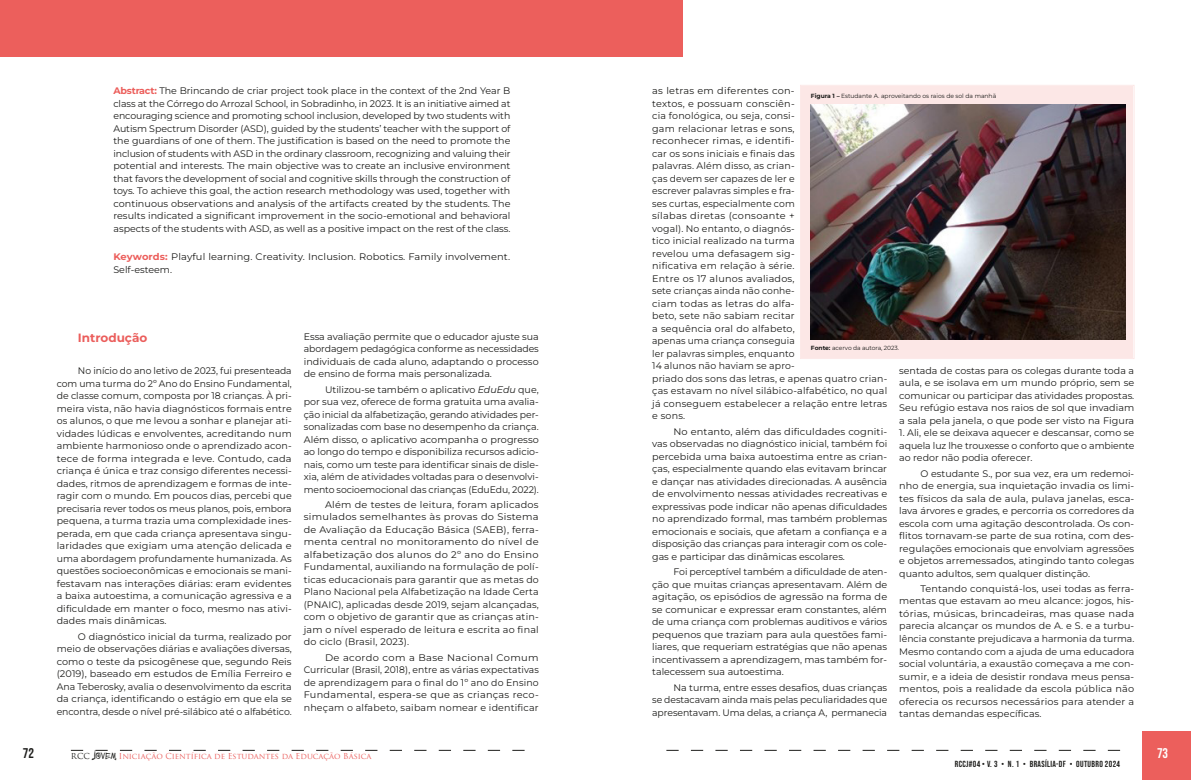
<style>
.page{position:relative;width:1191px;height:780px;background:#fff}
.page>*{position:absolute;margin:0;border:0;box-sizing:border-box;transform-origin:0 0}
.t1{font:14px "Bebas Neue";color:#1d1d1b}
.t2{font:14px "Bebas Neue";color:#fff}
.Subtítulo_REL__RCCJ{font:700 12px "Montserrat";color:#eb5e5c}
.Miolo_RCCJ__9_5{font:9.5px/12.5px "Montserrat";letter-spacing:.01em;color:#1d1d1b;text-align:justify}
.Resumo_RCCJ{font:9.5px/12.5px "Montserrat";color:#1d1d1b;text-align:justify}
.Miolo_RCCJ__9_5-2{font:9.5px/12.5px "Montserrat";letter-spacing:.01em;color:#1d1d1b;text-align:justify;scale:1.04 1}
.Resumo_RCCJ-2{font:9.5px/12.5px "Montserrat";color:#1d1d1b;scale:1.04 1}
.t3{font:8.8px "Bebas Neue";letter-spacing:.04em;color:#1d1d1b}
.t4{font:8px "Trajan Pro";color:#eb5e5c}
.Legendas_RCCJ{font:6px "Montserrat";color:#1d1d1b}
.s1{font-weight:700;color:#ec5f5c}
.s2{font-style:italic}
.s3{font-weight:700}
.s4{color:#1d1d1b}
.s5{font-family:"Urban&Slick";font-size:12px;color:#1d1d1b}
.s6{font-family:"Urban&Slick";font-size:9px;color:#1d1d1b}
</style>
<div class="page">
<svg style="left:71px;top:749px;width:453px;height:1px"></svg>
<svg style="left:666px;top:749px;width:454px;height:1px"></svg>
<div style="left:1142px;top:731px;width:49px;height:49px;background:#ec5f5c"></div>
<div style="left:595px;top:0;width:88px;height:57px;background:#ec5f5c"></div>
<div style="left:0;top:0;width:595px;height:57px;background:#ec5f5c"></div>
<div style="left:800px;top:85px;width:334px;height:274px;background:#fce7e6"></div>
<img style="left:810px;top:105px;width:315px;height:234px">
<p class="Resumo_RCCJ" style="left:113px;top:84px;width:398px"><span class="s1">Abstract:</span> The Brincando de criar project took place in the context of the 2nd Year B class at the Córrego do Arrozal School, in Sobradinho, in 2023. It is an initiative aimed at encouraging science and promoting school inclusion, developed by two students with Autism Spectrum Disorder (ASD), guided by the students’ teacher with the support of the guardians of one of them. The justification is based on the need to promote the inclusion of students with ASD in the ordinary classroom, recognizing and valuing their potential and interests. The main objective was to create an inclusive environment that favors the development of social and cognitive skills through the construction of toys. To achieve this goal, the action research methodology was used, together with continuous observations and analysis of the artifacts created by the students. The results indicated a significant improvement in the socio-emotional and behavioral aspects of the students with ASD, as well as a positive impact on the rest of the class.</p>
<p class="Resumo_RCCJ-2" style="left:113px;top:250px;width:383px"><span class="s1">Keywords:</span> Playful learning. Creativity. Inclusion. Robotics. Family involvement.<br>Self-esteem.</p>
<p class="Subtítulo_REL__RCCJ" style="left:78px;top:330px;width:71px">Introdução</p>
<p class="Miolo_RCCJ__9_5" style="left:57px;top:364px;width:237px;text-indent:21px">No início do ano letivo de 2023, fui presenteada com uma turma do 2º Ano do Ensino Fundamental, de classe comum, composta por 18 crianças. À pri&shy;meira vista, não havia diagnósticos formais entre os alunos, o que me levou a sonhar e planejar ati&shy;vidades lúdicas e envolventes, acreditando num ambiente harmonioso onde o aprendizado acon&shy;tece de forma integrada e leve. Contudo, cada criança é única e traz consigo diferentes necessi&shy;dades, ritmos de aprendizagem e formas de inte&shy;ragir com o mundo. Em poucos dias, percebi que precisaria rever todos os meus planos, pois, embora pequena, a turma trazia uma complexidade ines&shy;perada, em que cada criança apresentava singu&shy;laridades que exigiam uma atenção delicada e uma abordagem profundamente humanizada. As questões socioeconômicas e emocionais se mani&shy;festavam nas interações diárias: eram evidentes a baixa autoestima, a comunicação agressiva e a dificuldade em manter o foco, mesmo nas ativi&shy;dades mais dinâmicas.</p>
<p class="Miolo_RCCJ__9_5" style="left:57px;top:629px;width:237px;text-indent:21px">O diagnóstico inicial da turma, realizado por meio de observações diárias e avaliações diversas, como o teste da psicogênese que, segundo Reis (2019), baseado em estudos de Emília Ferreiro e Ana Teberosky, avalia o desenvolvimento da escrita da criança, identificando o estágio em que ela se encontra, desde o nível pré-silábico até o alfabético.</p>
<p class="Miolo_RCCJ__9_5" style="left:304px;top:330px;width:237px">Essa avaliação permite que o educador ajuste sua abordagem pedagógica conforme as necessidades individuais de cada aluno, adaptando o processo de ensino de forma mais personalizada.</p>
<p class="Miolo_RCCJ__9_5" style="left:304px;top:382px;width:237px;text-indent:21px">Utilizou-se também o aplicativo <span class="s2">EduEdu</span> que, por sua vez, oferece de forma gratuita uma avalia&shy;ção inicial da alfabetização, gerando atividades per&shy;sonalizadas com base no desempenho da criança.<br>Além disso, o aplicativo acompanha o progresso ao longo do tempo e disponibiliza recursos adicio&shy;nais, como um teste para identificar sinais de disle&shy;xia, além de atividades voltadas para o desenvolvi&shy;mento socioemocional das crianças (EduEdu, 2022).</p>
<p class="Miolo_RCCJ__9_5" style="left:304px;top:498px;width:237px;text-indent:21px">Além de testes de leitura, foram aplicados simulados semelhantes às provas do Sistema de Avaliação da Educação Básica (SAEB), ferra&shy;menta central no monitoramento do nível de alfabetização dos alunos do 2º ano do Ensino Fundamental, auxiliando na formulação de polí&shy;ticas educacionais para garantir que as metas do Plano Nacional pela Alfabetização na Idade Certa (PNAIC), aplicadas desde 2019, sejam alcançadas, com o objetivo de garantir que as crianças atin&shy;jam o nível esperado de leitura e escrita ao final do ciclo (Brasil, 2023).</p>
<p class="Miolo_RCCJ__9_5-2" style="left:304px;top:651px;width:227px;text-indent:21px">De acordo com a Base Nacional Comum Curricular (Brasil, 2018), entre as várias expectativas de aprendizagem para o final do 1º ano do Ensino Fundamental, espera-se que as crianças reco&shy;nheçam o alfabeto, saibam nomear e identificar</p>
<p class="Miolo_RCCJ__9_5" style="left:652px;top:84px;width:236px;text-align:left">as letras em diferentes con-<br>textos, e possuam consciên-<br>cia fonológica, ou seja, consi-<br>gam relacionar letras e sons,<br>reconhecer rimas, e identifi-<br>car os sons iniciais e finais das<br>palavras. Além disso, as crian-<br>ças devem ser capazes de ler e<br>escrever palavras simples e fra-<br>ses curtas, especialmente com<br>sílabas diretas (consoante +<br>vogal). No entanto, o diagnós-<br>tico inicial realizado na turma<br>revelou uma defasagem sig-<br>nificativa em relação à série.<br>Entre os 17 alunos avaliados,<br>sete crianças ainda não conhe-<br>ciam todas as letras do alfa-<br>beto, sete não sabiam recitar<br>a sequência oral do alfabeto,<br>apenas uma criança conseguia<br>ler palavras simples, enquanto<br>14 alunos não haviam se apro-<br>priado dos sons das letras, e apenas quatro crian&shy;ças estavam no nível silábico-alfabético, no qual já conseguem estabelecer a relação entre letras e sons.</p>
<p class="Miolo_RCCJ__9_5-2" style="left:652px;top:425px;width:227px;text-indent:21px">No entanto, além das dificuldades cogniti&shy;vas observadas no diagnóstico inicial, também foi percebida uma baixa autoestima entre as crian&shy;ças, especialmente quando elas evitavam brincar e dançar nas atividades direcionadas. A ausência de envolvimento nessas atividades recreativas e expressivas pode indicar não apenas dificuldades no aprendizado formal, mas também problemas emocionais e sociais, que afetam a confiança e a disposição das crianças para interagir com os cole&shy;gas e participar das dinâmicas escolares.</p>
<p class="Miolo_RCCJ__9_5" style="left:652px;top:565px;width:237px;text-indent:21px">Foi perceptível também a dificuldade de aten&shy;ção que muitas crianças apresentavam. Além de agitação, os episódios de agressão na forma de se comunicar e expressar eram constantes, além de uma criança com problemas auditivos e vários pequenos que traziam para aula questões fami&shy;liares, que requeriam estratégias que não apenas incentivassem a aprendizagem, mas também for&shy;talecessem sua autoestima.</p>
<p class="Miolo_RCCJ__9_5" style="left:652px;top:680px;width:236px;text-indent:21px">Na turma, entre esses desafios, duas crianças se destacavam ainda mais pelas peculiaridades que apresentavam. Uma delas, a criança A, permanecia</p>
<p class="Legendas_RCCJ" style="left:811px;top:92px;width:187px"><span class="s3">Figura 1 –</span> Estudante A. aproveitando os raios de sol da manhã</p>
<p class="Legendas_RCCJ" style="left:811px;top:344px;width:90px"><span class="s3">Fonte:</span> acervo da autora, 2023.</p>
<p class="Miolo_RCCJ__9_5" style="left:899px;top:364px;width:236px">sentada de costas para os colegas durante toda a aula, e se isolava em um mundo próprio, sem se comunicar ou participar das atividades propostas.<br>Seu refúgio estava nos raios de sol que invadiam a sala pela janela, o que pode ser visto na Figura</p>
<p class="Miolo_RCCJ__9_5" style="left:899px;top:426px;width:237px">1. Ali, ele se deixava aquecer e descansar, como se aquela luz lhe trouxesse o conforto que o ambiente ao redor não podia oferecer.</p>
<p class="Miolo_RCCJ__9_5" style="left:899px;top:466px;width:236px;text-indent:21px">O estudante S., por sua vez, era um redemoi&shy;nho de energia, sua inquietação invadia os limi&shy;tes físicos da sala de aula, pulava janelas, esca&shy;lava árvores e grades, e percorria os corredores da escola com uma agitação descontrolada. Os con&shy;flitos tornavam-se parte de sua rotina, com des&shy;regulações emocionais que envolviam agressões e objetos arremessados, atingindo tanto colegas quanto adultos, sem qualquer distinção.</p>
<p class="Miolo_RCCJ__9_5" style="left:899px;top:582px;width:237px;text-indent:21px">Tentando conquistá-los, usei todas as ferra&shy;mentas que estavam ao meu alcance: jogos, his&shy;tórias, músicas, brincadeiras, mas quase nada parecia alcançar os mundos de A. e S. e a turbu&shy;lência constante prejudicava a harmonia da turma.<br>Mesmo contando com a ajuda de uma educadora social voluntária, a exaustão começava a me con&shy;sumir, e a ideia de desistir rondava meus pensa&shy;mentos, pois a realidade da escola pública não oferecia os recursos necessários para atender a tantas demandas específicas.</p>
<h1 class="t1" style="left:23px;top:744px;width:13px">72</h1>
<p class="t4" style="left:71px;top:751px;width:302px"><span class="s4">RCC</span> <span class="s5">J</span><span class="s6">OVEM</span> Iniciação Científica de Estudantes da Educação Básica</p>
<h1 class="t2" style="left:1157px;top:744px;width:13px">73</h1>
<p class="t3" style="left:954px;top:758px;width:167px">RCCJ#04 • V. 3 • N. 1 • BRASÍLIA-DF • OUTUBRO 2024</p>
</div>
